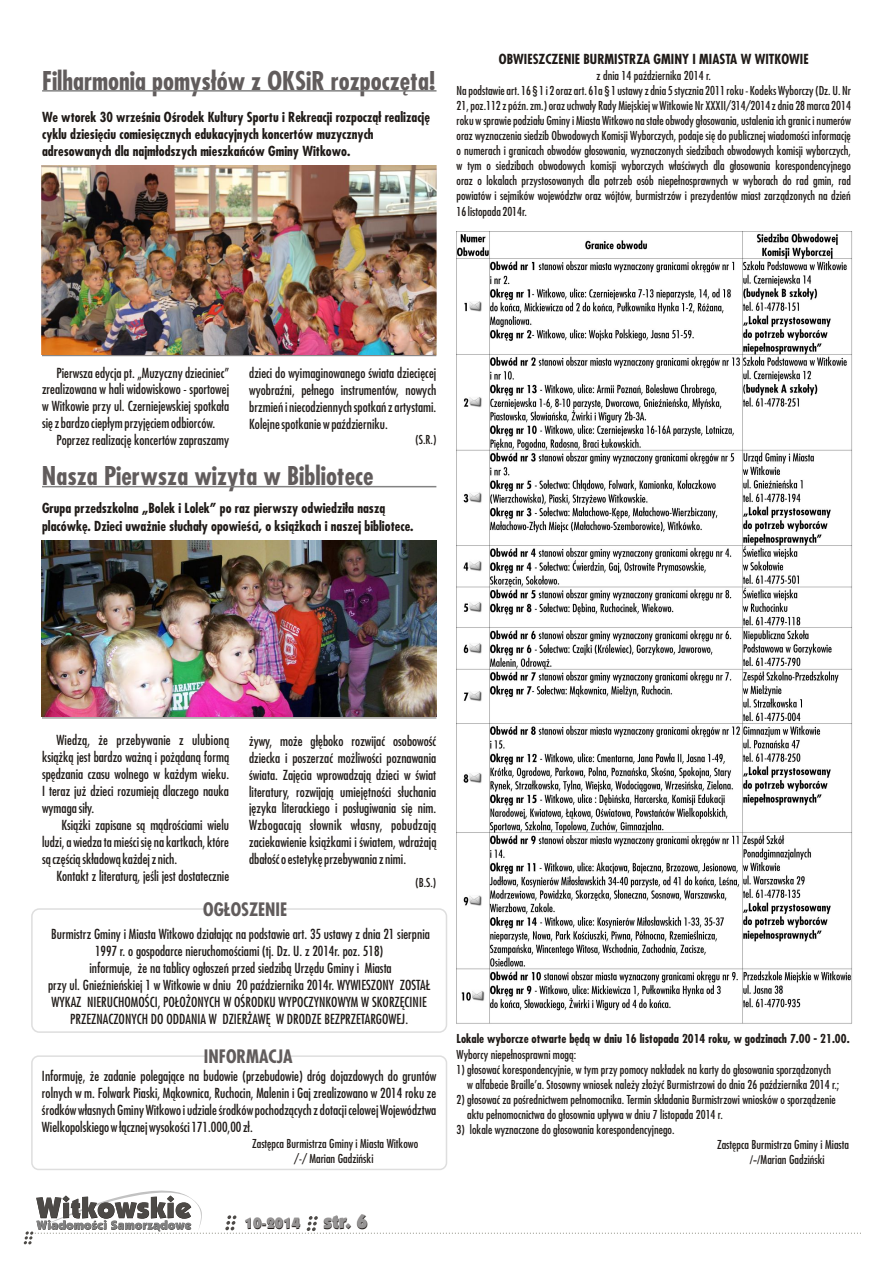
<style>
.page{position:relative;width:893px;height:1263px;background:#fff}
.page>*{position:absolute;margin:0;border:0;box-sizing:border-box;transform-origin:0 0}
.t1{font:700 25.2px "Fujiyama";color:#615c5c}
.t2{font:700 18px "Fujiyama";color:#615c5c}
.t3{font:900 15px "Kabel IT Cby BT";color:#1f1a17}
.t4{font:13.5px/17px "Fujiyama";color:#1f1a17;text-align:justify}
.t5{font:700 13.5px/17.2px "Fujiyama";color:#1f1a17}
.t6{font:12px/15px "Fujiyama";color:#1f1a17}
.t7{font:700 12px "Fujiyama";color:#1f1a17}
.s1{font-family:"Arial"}
.s2{font-size:19.5px}
</style>
<div class="page">
<div style="left:31px;top:1055px;width:416px;height:115px;border:2px solid #dedede;border-radius:7px"></div>
<div style="left:31px;top:908px;width:416px;height:125px;border:2px solid #dedede;border-radius:7px"></div>
<svg style="left:24px;top:1190px;width:837px;height:54px"></svg>
<hr style="left:42px;top:90px;width:394px;height:2px;background:#828282">
<hr style="left:42px;top:355px;width:394px;height:1px;background:#737070">
<hr style="left:42px;top:486px;width:394px;height:1px;background:#828282">
<hr style="left:42px;top:717px;width:394px;height:1px;background:#737070">
<img style="left:457px;top:231px;width:395px;height:793px">
<img style="left:42px;top:166px;width:395px;height:188px">
<img style="left:42px;top:541px;width:394px;height:176px">
<div style="left:205px;top:906px;width:80px;height:5px;background:#fff"></div>
<div style="left:206px;top:1054px;width:83px;height:6px;background:#fff"></div>
<h1 class="t1" style="left:42px;top:71px;width:395px">Filharmonia pomysłów z OKSiR rozpoczęta!</h1>
<p class="t5" style="left:42px;top:110px;width:389px">We wtorek 30 września Ośrodek Kultury Sportu i Rekreacji rozpoczął realizację cyklu dziesięciu comiesięcznych edukacyjnych koncertów muzycznych adresowanych dla najmłodszych mieszkańców Gminy Witkowo.</p>
<p class="t5" style="left:499px;top:52px;width:311px">OBWIESZCZENIE BURMISTRZA GMINY I MIASTA W WITKOWIE</p>
<p class="t6" style="left:457px;top:69px;width:396px;text-indent:140px">z dnia 14 października 2014 r.<br>Na podstawie art. 16 § 1 i 2 oraz art. 61a § 1 ustawy z dnia 5 stycznia 2011 roku - Kodeks Wyborczy(Dz. U. Nr 21, poz.112 z późn. zm.) oraz uchwały Rady Miejskiej w Witkowie Nr XXXII/314/2014 z dnia 28 marca 2014 roku w sprawie podziału Gminy i Miasta Witkowo na stałe obwody głosowania, ustalenia ich granic i numerów oraz wyznaczenia siedzib Obwodowych Komisji Wyborczych, podaje się do publicznej wiadomości informację o numerach i granicach obwodów głosowania, wyznaczonych siedzibach obwodowych komisji wyborczych, w tym o siedzibach obwodowych komisji wyborczych właściwych dla głosowania korespondencyjnego oraz o lokalach przystosowanych dla potrzeb osób niepełnosprawnych w wyborach do rad gmin, rad powiatów i sejmików województw oraz wójtów, burmistrzów i prezydentów miast zarządzonych na dzień 16 listopada 2014r.</p>
<p class="t4" style="left:42px;top:365px;width:189px;text-indent:14px">Pierwsza edycja pt. „Muzyczny dzieciniec” zrealizowana w hali widowiskowo - sportowej w Witkowie przy ul. Czerniejewskiej spotkała się z bardzo ciepłym przyjęciem odbiorców.</p>
<p class="t4" style="left:56px;top:433px;width:174px">Poprzez realizację koncertów zapraszamy</p>
<p class="t4" style="left:249px;top:365px;width:189px">dzieci do wyimaginowanego świata dziecięcej wyobraźni, pełnego instrumentów, nowych brzmień i niecodziennych spotkań z artystami.<br>Kolejne spotkanie w październiku.</p>
<p class="t6" style="left:416px;top:433px;width:22px">(S.R.)</p>
<h1 class="t1" style="left:42px;top:466px;width:333px">Nasza Pierwsza wizyta w Bibliotece</h1>
<p class="t5" style="left:42px;top:501px;width:373px">Grupa przedszkolna „Bolek i Lolek” po raz pierwszy odwiedziła naszą placówkę. Dzieci uważnie słuchały opowieści, o książkach i naszej bibliotece.</p>
<p class="t4" style="left:42px;top:733px;width:189px;text-indent:14px">Wiedzą, że przebywanie z ulubioną książką jest bardzo ważną i pożądaną formą spędzania czasu wolnego w każdym wieku.<br>I teraz już dzieci rozumieją dlaczego nauka wymaga siły.</p>
<p class="t4" style="left:42px;top:817px;width:189px;text-indent:19px">Książki zapisane są mądrościami wielu ludzi, a wiedza ta mieści się na kartkach, które są częścią składową każdej z nich.</p>
<p class="t4" style="left:56px;top:868px;width:174px">Kontakt z literaturą, jeśli jest dostatecznie</p>
<p class="t4" style="left:249px;top:733px;width:189px">żywy, może głęboko rozwijać osobowość dziecka i poszerzać możliwości poznawania świata. Zajęcia wprowadzają dzieci w świat literatury, rozwijają umiejętności słuchania języka literackiego i posługiwania się nim.<br>Wzbogacają słownik własny, pobudzają zaciekawienie książkami i światem, wdrażają dbałość o estetykę przebywania z nimi.</p>
<p class="t6" style="left:415px;top:876px;width:22px">(B.S.)</p>
<h2 class="t2" style="left:203px;top:903px;width:86px">OGŁOSZENIE</h2>
<p class="t4" style="left:48px;top:927px;width:383px;text-align:center">Burmistrz Gminy i Miasta Witkowo działając na podstawie art. 35 ustawy z dnia 21 sierpnia 1997 r. o gospodarce nieruchomościami (tj. Dz. U. z 2014r. poz. 518)<br>informuje, że na tablicy ogłoszeń przed siedzibą Urzędu Gminy i Miasta<br>przy ul. Gnieźnieńskiej 1 w Witkowie w dniu 20 października 2014r. WYWIESZONY ZOSTAŁ WYKAZ NIERUCHOMOŚCI, POŁOŻONYCH W OŚRODKU WYPOCZYNKOWYM W SKORZĘCINIE PRZEZNACZONYCH DO ODDANIA W DZIERŻAWĘ W DRODZE BEZPRZETARGOWEJ.</p>
<h2 class="t2" style="left:204px;top:1049px;width:90px">INFORMACJA</h2>
<p class="t4" style="left:42px;top:1069px;width:396px">Informuję, że zadanie polegające na budowie (przebudowie) dróg dojazdowych do gruntów rolnych w m. Folwark Piaski, Mąkownica, Ruchocin, Malenin i Gaj zrealizowano w 2014 roku ze środków własnych Gminy Witkowo i udziale środków pochodzących z dotacji celowej Województwa Wielkopolskiego w łącznej wysokości 171.000,00 zł.</p>
<p class="t6" style="left:252px;top:1137px;width:168px;text-align:center">Zastępca Burmistrza Gminy i Miasta Witkowo /-/ Marian Gadziński</p>
<p class="t7" style="left:457px;top:1034px;width:394px">Lokale wyborcze otwarte będą w dniu 16 listopada 2014 roku, w godzinach 7.00 - 21.00.</p>
<p class="t6" style="left:457px;top:1048px;width:121px">Wyborcy niepełnosprawni mogą:</p>
<p class="t6" style="left:467px;top:1063px;width:374px;text-indent:-11px">1) głosować korespondencyjnie, w tym przy pomocy nakładek na karty do głosowania sporządzonych w alfabecie Braille'a. Stosowny wniosek należy złożyć Burmistrzowi do dnia 26 października 2014 r.;</p>
<p class="t6" style="left:467px;top:1093px;width:370px;text-indent:-11px">2) głosować za pośrednictwem pełnomocnika. Termin składania Burmistrzowi wniosków o sporządzenie aktu pełnomocnictwa do głosownia upływa w dniu 7 listopada 2014 r.</p>
<p class="t6" style="left:457px;top:1123px;width:219px">3) lokale wyznaczone do głosowania korespondencyjnego.</p>
<p class="t6" style="left:750px;top:1138px;width:101px;text-indent:-33px">Zastępca Burmistrza Gminy i Miasta <span class="s1">/-/</span>Marian Gadziński</p>
<p class="t3" style="left:245px;top:1218px;width:124px">10-2014 <span class="s2">str. 6</span></p>
</div>
